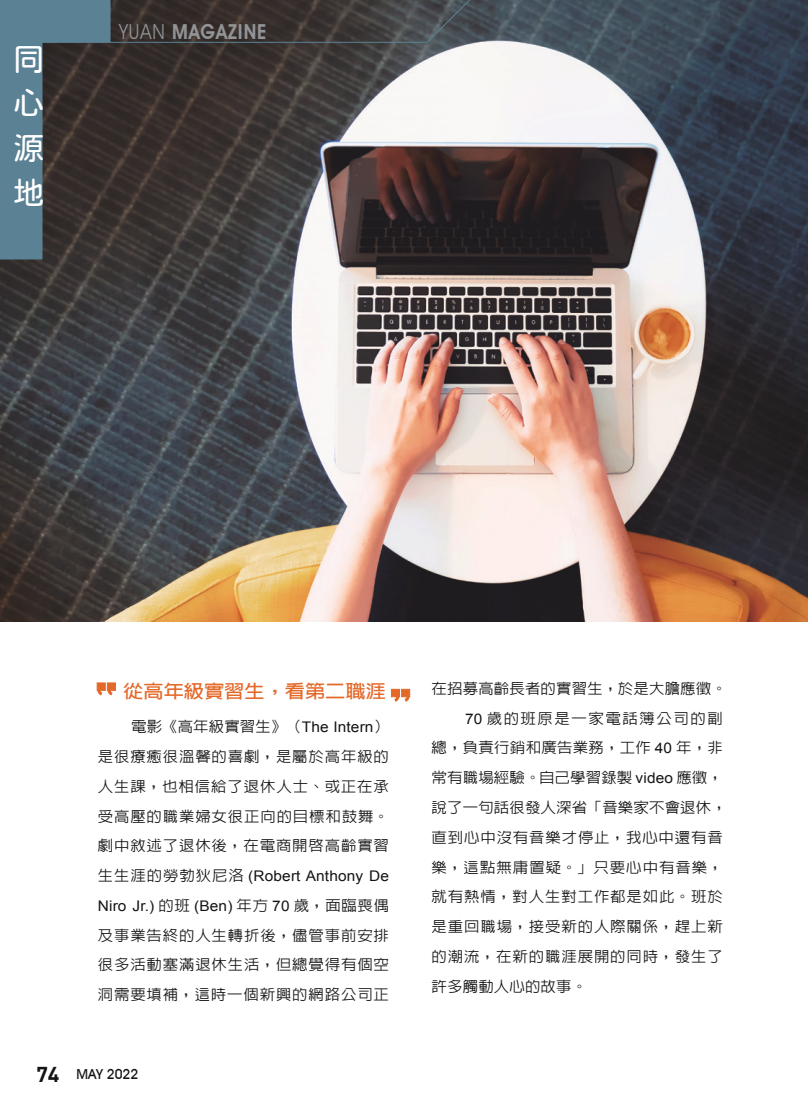
<style>
.page{position:relative;width:808px;height:1106px;background:#fff}
.page>*{position:absolute;margin:0;border:0;box-sizing:border-box;transform-origin:0 0}
.t1{font:31.95px/44.7px "jf openhuninn 1.1";color:#fff;text-align:justify}
.t2{font:600 20.7px "Avant Garde IT Cby BT";letter-spacing:.05em;color:#929497;scale:.9 1}
.中標{font:700 18.15px "AR Hei B5";color:#e46828;scale:1.11 1}
.內文{font:500 14.7px/29.7px "AR Hei B5";letter-spacing:.055em;color:#131413;text-align:justify;scale:1.05 1}
.內文-2{font:500 14.7px "AR Hei B5";letter-spacing:.01em;color:#131413;scale:1.05 1}
.t3{font:500 13.8px "Avant Garde IT Cby BT";color:#131413}
.s1{font-weight:400}
.s2{font-family:"Arial";font-weight:400}
.s3{font-family:"DIN";font-weight:700;font-size:21.3px}
</style>
<div class="page">
<img style="left:0;top:0;width:808px;height:621px">
<div style="left:391px;top:689px;width:9px;height:8px;background:#e46828;border:1px solid #e46828"></div>
<div style="left:401px;top:689px;width:9px;height:8px;background:#e46828;border:1px solid #e46828"></div>
<svg style="left:391px;top:693px;width:20px;height:9px"></svg>
<div style="left:107px;top:682px;width:9px;height:8px;background:#e46828;border:1px solid #e46828"></div>
<div style="left:97px;top:682px;width:8px;height:8px;background:#e46828;border:1px solid #e46828"></div>
<svg style="left:96px;top:686px;width:20px;height:10px"></svg>
<svg style="left:0;top:0;width:500px;height:259px;background:#535253"></svg>
<h1 class="t1" style="left:13px;top:36px;width:32px">同心源地</h1>
<h2 class="t2" style="left:119px;top:19px;width:165px"><span class="s1">YUAN</span> MAGAZINE</h2>
<p class="中標" style="left:123px;top:681px;width:238px">從高年級實習生，看第二職涯</p>
<p class="內文" style="left:98px;top:711px;width:279px;text-indent:33px">電影《高年級實習生》（<span class="s2">The Intern</span>）是很療癒很溫馨的喜劇，是屬於高年級的人生課，也相信給了退休人士、或正在承受高壓的職業婦女很正向的目標和鼓舞。劇中敘述了退休後，在電商開啟高齡實習生生涯的勞勃狄尼洛 <span class="s2">(Robert Anthony De Niro Jr.)</span> 的班 <span class="s2">(Ben)</span> 年方 <span class="s2">70</span> 歲，面臨喪偶及事業告終的人生轉折後，儘管事前安排很多活動塞滿退休生活，但總覺得有個空洞需要填補，這時一個新興的網路公司正</p>
<p class="t3" style="left:36px;top:1065px;width:103px"><span class="s3">74</span> MAY 2022</p>
<p class="內文-2" style="left:432px;top:681px;width:283px">在招募高齡長者的實習生，於是大膽應徵。</p>
<p class="內文" style="left:432px;top:703px;width:283px;text-align:left;text-indent:33px"><span class="s2">70</span> 歲的班原是一家電話簿公司的副總，負責行銷和廣告業務，工作 <span class="s2">40</span> 年，非常有職場經驗。自己學習錄製 <span class="s2">video</span> 應徵，說了一句話很發人深省「音樂家不會退休，直到心中沒有音樂才停止，我心中還有音樂，這點無庸置疑。」只要心中有音樂，就有熱情，對人生對工作都是如此。班於是重回職場，接受新的人際關係，趕上新的潮流，在新的職涯展開的同時，發生了許多觸動人心的故事。</p>
</div>
